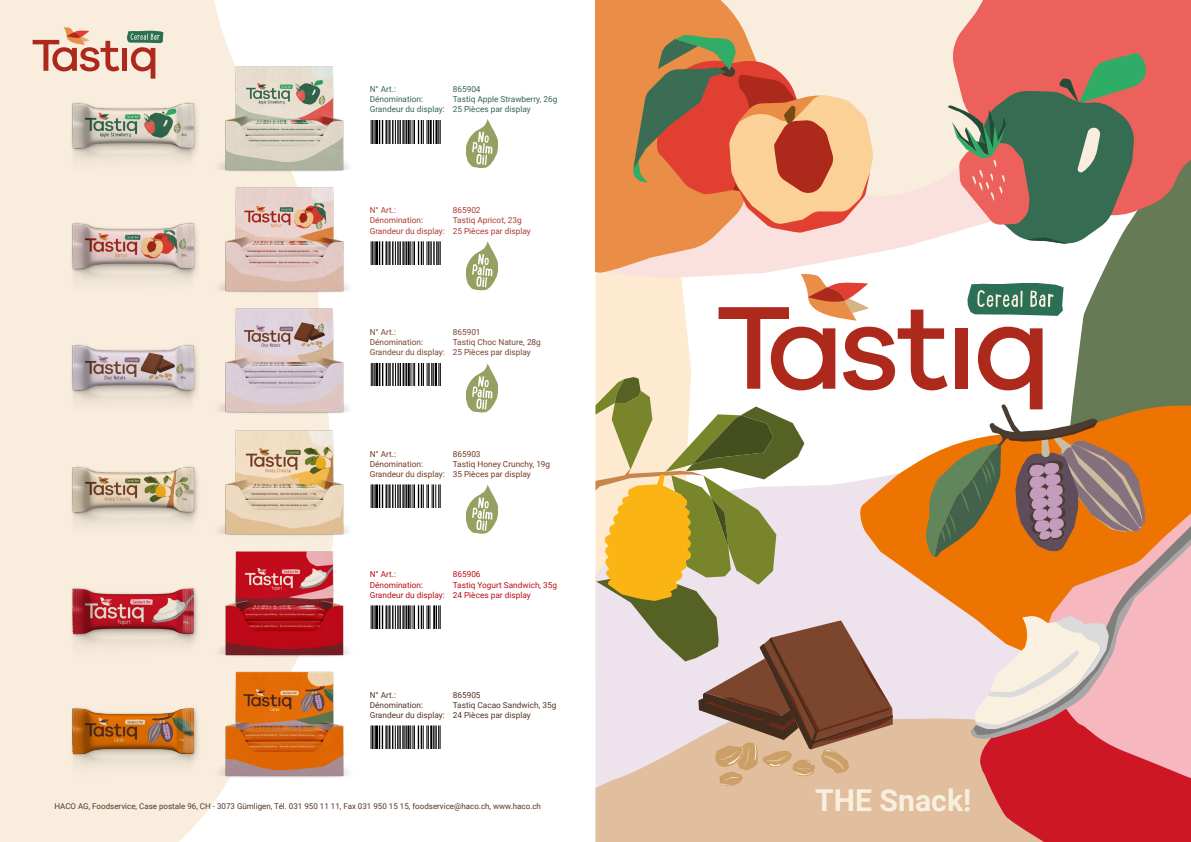
<style>
.page{position:relative;width:1191px;height:842px;background:#fff}
.page>*{position:absolute;margin:0;border:0;box-sizing:border-box;transform-origin:0 0}
.t1{font:700 30.2px "Roboto";color:#f9efdf}
.t2{font:8.3px/10.1px "Roboto";color:#32674e}
.t3{font:8.3px/10.1px "Roboto";color:#b90e16}
.t4{font:8.3px/10.1px "Roboto";color:#553426}
.t5{font:8.3px/10.1px "Roboto";color:#723b22}
.t6{font:8.3px/10.1px "Roboto";color:#78452f}
.t7{font:8.3px/10.1px "Roboto";color:#ae392d}
.t8{font:8px "Roboto";color:#553426}
.s1{color:#553426}
</style>
<div class="page">
<div style="left:0;top:0;width:232px;height:842px;background:#f9eede"></div>
<svg style="left:371px;top:485px;width:27px;height:22px"></svg>
<hr style="left:399px;top:485px;width:2px;height:22px;background:#000">
<hr style="left:402px;top:485px;width:2px;height:22px;background:#000">
<svg style="left:404px;top:485px;width:37px;height:22px"></svg>
<svg style="left:371px;top:363px;width:18px;height:23px"></svg>
<hr style="left:389px;top:363px;width:2px;height:23px;background:#000">
<hr style="left:392px;top:363px;width:2px;height:23px;background:#000">
<svg style="left:395px;top:363px;width:1px;height:23px"></svg>
<hr style="left:397px;top:363px;width:2px;height:23px;background:#000">
<hr style="left:399px;top:363px;width:2px;height:23px;background:#000">
<hr style="left:402px;top:363px;width:2px;height:23px;background:#000">
<svg style="left:405px;top:363px;width:36px;height:23px"></svg>
<svg style="left:371px;top:242px;width:25px;height:22px"></svg>
<hr style="left:397px;top:242px;width:2px;height:22px;background:#000">
<hr style="left:399px;top:242px;width:2px;height:22px;background:#000">
<hr style="left:402px;top:242px;width:2px;height:22px;background:#000">
<svg style="left:404px;top:242px;width:37px;height:22px"></svg>
<svg style="left:371px;top:120px;width:25px;height:23px"></svg>
<hr style="left:397px;top:120px;width:2px;height:23px;background:#000">
<hr style="left:399px;top:120px;width:2px;height:23px;background:#000">
<hr style="left:402px;top:120px;width:2px;height:23px;background:#000">
<svg style="left:404px;top:120px;width:37px;height:23px"></svg>
<div style="left:595px;top:786px;width:332px;height:56px;background:#e0be9e"></div>
<div style="left:1151px;top:241px;width:40px;height:53px;background:#657a55"></div>
<svg style="left:1160px;top:294px;width:31px;height:207px;background:#a3772e"></svg>
<div style="left:122px;top:48px;width:5px;height:23px;background:#ac291b"></div>
<svg style="left:33px;top:27px;width:86px;height:44px;background:#e1ae9d"></svg>
<svg style="left:127px;top:31px;width:36px;height:48px;background:#beaa98"></svg>
<svg style="left:371px;top:726px;width:27px;height:22px"></svg>
<hr style="left:399px;top:726px;width:2px;height:22px;background:#000">
<hr style="left:402px;top:726px;width:2px;height:22px;background:#000">
<svg style="left:404px;top:726px;width:37px;height:22px"></svg>
<svg style="left:371px;top:606px;width:25px;height:23px"></svg>
<hr style="left:397px;top:606px;width:2px;height:23px;background:#000">
<hr style="left:399px;top:606px;width:2px;height:23px;background:#000">
<hr style="left:402px;top:606px;width:2px;height:23px;background:#000">
<svg style="left:404px;top:606px;width:26px;height:23px"></svg>
<hr style="left:433px;top:606px;width:2px;height:23px;background:#000">
<svg style="left:436px;top:606px;width:5px;height:23px"></svg>
<svg style="left:927px;top:786px;width:264px;height:56px;background:#d34b4a"></svg>
<svg style="left:595px;top:196px;width:556px;height:78px"></svg>
<div style="left:761px;top:0;width:172px;height:196px;background:#f9eede"></div>
<svg style="left:933px;top:0;width:258px;height:241px;background:#e27e73"></svg>
<svg style="left:946px;top:53px;width:201px;height:192px;background:#978270"></svg>
<svg style="left:595px;top:0;width:166px;height:273px;background:#eca069"></svg>
<svg style="left:633px;top:35px;width:240px;height:198px;background:#d7936e"></svg>
<svg style="left:1160px;top:501px;width:31px;height:285px;background:#e9878a"></svg>
<svg style="left:1160px;top:503px;width:31px;height:236px;background:#edada6"></svg>
<svg style="left:595px;top:274px;width:565px;height:512px"></svg>
<svg style="left:466px;top:119px;width:32px;height:49px"></svg>
<svg style="left:466px;top:241px;width:32px;height:49px"></svg>
<svg style="left:466px;top:363px;width:32px;height:50px"></svg>
<svg style="left:466px;top:485px;width:32px;height:49px"></svg>
<div style="left:56px;top:764px;width:151px;height:23px;background:#f9eede"></div>
<img style="left:56px;top:699px;width:151px;height:65px">
<div style="left:56px;top:159px;width:151px;height:23px;background:#f9eede"></div>
<img style="left:56px;top:94px;width:151px;height:65px">
<img style="left:56px;top:279px;width:151px;height:23px">
<img style="left:56px;top:214px;width:151px;height:65px">
<div style="left:56px;top:401px;width:151px;height:23px;background:#f9eede"></div>
<img style="left:56px;top:336px;width:151px;height:65px">
<div style="left:56px;top:523px;width:151px;height:23px;background:#f9eede"></div>
<img style="left:56px;top:458px;width:151px;height:65px">
<img style="left:56px;top:644px;width:151px;height:23px">
<img style="left:56px;top:579px;width:151px;height:65px">
<img style="left:207px;top:60px;width:141px;height:119px">
<img style="left:207px;top:179px;width:89px;height:3px">
<img style="left:207px;top:182px;width:141px;height:118px">
<img style="left:207px;top:300px;width:112px;height:3px">
<img style="left:207px;top:303px;width:141px;height:119px">
<img style="left:207px;top:422px;width:122px;height:2px">
<img style="left:207px;top:424px;width:141px;height:119px">
<img style="left:207px;top:543px;width:126px;height:3px">
<img style="left:207px;top:546px;width:141px;height:118px">
<img style="left:207px;top:664px;width:141px;height:126px">
<p class="t2" style="left:370px;top:84px;width:28px">N° Art.:</p>
<p class="t2" style="left:453px;top:84px;width:29px">865904</p>
<p class="t2" style="left:370px;top:94px;width:55px">Dénomination<span class="s1">:</span></p>
<p class="t2" style="left:370px;top:94px;width:189px;text-indent:83px">Tastiq Apple Strawberry, 26g<br>Grandeur du display: 25 Pièces par display</p>
<p class="t7" style="left:370px;top:205px;width:28px">N° Art.:</p>
<p class="t7" style="left:453px;top:205px;width:29px">865902</p>
<p class="t7" style="left:370px;top:215px;width:55px">Dénomination<span class="s1">:</span></p>
<p class="t7" style="left:370px;top:215px;width:162px;text-indent:83px">Tastiq Apricot, 23g<br>Grandeur du display: 25 Pièces par display</p>
<p class="t6" style="left:370px;top:326px;width:28px">N° Art.:</p>
<p class="t6" style="left:453px;top:326px;width:29px">865901</p>
<p class="t6" style="left:370px;top:337px;width:55px">Dénomination<span class="s1">:</span></p>
<p class="t6" style="left:370px;top:337px;width:173px;text-indent:83px">Tastiq Choc Nature, 28g<br>Grandeur du display: 25 Pièces par display</p>
<p class="t5" style="left:370px;top:448px;width:28px">N° Art.:</p>
<p class="t5" style="left:453px;top:448px;width:29px">865903</p>
<p class="t5" style="left:370px;top:458px;width:55px">Dénomination<span class="s1">:</span></p>
<p class="t5" style="left:370px;top:458px;width:182px;text-indent:83px">Tastiq Honey Crunchy, 19g<br>Grandeur du display: 35 Pièces par display</p>
<p class="t3" style="left:370px;top:569px;width:28px">N° Art.:</p>
<p class="t3" style="left:453px;top:569px;width:29px">865906</p>
<p class="t3" style="left:370px;top:579px;width:55px">Dénomination<span class="s1">:</span></p>
<p class="t3" style="left:370px;top:579px;width:189px;text-indent:83px">Tastiq Yogurt Sandwich, 35g<br>Grandeur du display: 24 Pièces par display</p>
<p class="t4" style="left:370px;top:689px;width:28px">N° Art.:</p>
<p class="t4" style="left:453px;top:689px;width:29px">865905</p>
<p class="t4" style="left:370px;top:700px;width:55px">Dénomination:</p>
<p class="t4" style="left:370px;top:700px;width:188px;text-indent:83px">Tastiq Cacao Sandwich, 35g<br>Grandeur du display: 24 Pièces par display</p>
<p class="t8" style="left:54px;top:800px;width:488px">HACO AG, Foodservice, Case postale 96, CH - 3073 Gümligen, Tél. 031 950 11 11, Fax 031 950 15 15, foodservice@haco.ch, www.haco.ch</p>
<h1 class="t1" style="left:815px;top:779px;width:158px">THE Snack!</h1>
</div>
